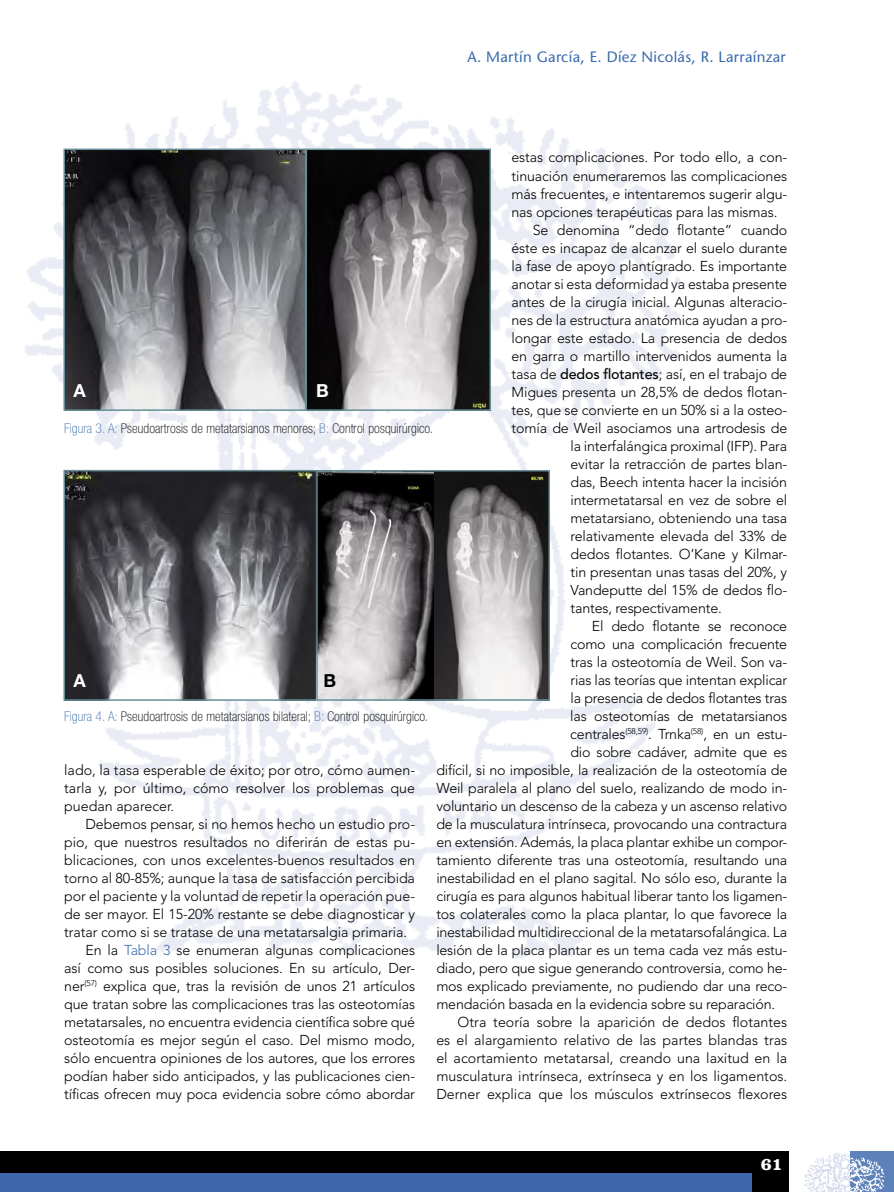
<style>
.page{position:relative;width:894px;height:1192px;background:#fff}
.page>*{position:absolute;margin:0;border:0;box-sizing:border-box;transform-origin:0 0}
.t1{font:700 18px "Helvetica Neue LT Std";color:#fff}
.t2{font:700 18px "Clarendon LT Std";color:#fff}
.t3{font:700 18px "Helvetica Neue LT Std";color:#000}
.t4{font:500 15px "Stone Sans Std";letter-spacing:.02em;color:#3b6bac}
._00_Texto_General{font:300 14.25px/18px "Avenir LT Std";letter-spacing:-.015em;color:#000;text-align:justify}
.Pie_de_foto{font:100 condensed 13.5px "Helvetica Neue LT Std";letter-spacing:.01em;color:#000}
.s1{font-weight:500}
.s2{color:#3b6bac}
</style>
<div class="page">
<img style="left:25px;top:81px;width:656px;height:878px">
<div style="left:0;top:1151px;width:894px;height:40px;background:#000"></div>
<div style="left:1px;top:1172px;width:751px;height:19px;background:#3c67ad"></div>
<div style="left:849px;top:1151px;width:45px;height:40px;background:#5d81b9"></div>
<img style="left:849px;top:1151px;width:36px;height:40px">
<svg style="left:789px;top:1151px;width:60px;height:40px;background:#f3f5f9"></svg>
<img style="left:66px;top:151px;width:422px;height:257px">
<div style="left:63px;top:148px;width:244px;height:263px;border:2px solid #67909a"></div>
<div style="left:305px;top:148px;width:186px;height:263px;border:2px solid #67909a"></div>
<img style="left:66px;top:473px;width:481px;height:224px">
<div style="left:63px;top:470px;width:254px;height:230px;border:2px solid #67909a"></div>
<div style="left:316px;top:470px;width:234px;height:230px;border:2px solid #67909a"></div>
<p class="t4" style="left:467px;top:47px;width:320px">A. Martín García, E. Díez Nicolás, R. Larraínzar</p>
<p class="_00_Texto_General" style="left:511px;top:149px;width:277px">estas complicaciones. Por todo ello, a con&shy;tinuación enumeraremos las complicaciones más frecuentes, e intentaremos sugerir algu&shy;nas opciones terapéuticas para las mismas.</p>
<p class="_00_Texto_General" style="left:533px;top:221px;width:256px">Se denomina “dedo flotante” cuando</p>
<p class="_00_Texto_General" style="left:511px;top:239px;width:277px">éste es incapaz de alcanzar el suelo durante</p>
<p class="_00_Texto_General" style="left:511px;top:257px;width:277px">la fase de apoyo plantígrado. Es importante</p>
<p class="_00_Texto_General" style="left:511px;top:275px;width:277px">anotar si esta deformidad ya estaba presente</p>
<p class="_00_Texto_General" style="left:511px;top:293px;width:277px">antes de la cirugía inicial. Algunas alteracio-</p>
<p class="_00_Texto_General" style="left:511px;top:311px;width:277px">nes de la estructura anatómica ayudan a pro-</p>
<p class="_00_Texto_General" style="left:511px;top:329px;width:277px">longar este estado. La presencia de dedos</p>
<p class="_00_Texto_General" style="left:511px;top:347px;width:277px">en garra o martillo intervenidos aumenta la</p>
<p class="_00_Texto_General" style="left:511px;top:365px;width:277px">tasa de <span class="s1">dedos flotantes</span>; así, en el trabajo de</p>
<p class="_00_Texto_General" style="left:511px;top:383px;width:277px">Migues presenta un 28,5% de dedos flotan-</p>
<p class="_00_Texto_General" style="left:512px;top:401px;width:277px">tes, que se convierte en un 50% si a la osteo-</p>
<p class="_00_Texto_General" style="left:512px;top:419px;width:277px">tomía de Weil asociamos una artrodesis de</p>
<p class="_00_Texto_General" style="left:570px;top:437px;width:218px">la interfalángica proximal (IFP). Para</p>
<p class="_00_Texto_General" style="left:570px;top:455px;width:218px">evitar la retracción de partes blan-</p>
<p class="_00_Texto_General" style="left:570px;top:473px;width:218px">das, Beech intenta hacer la incisión</p>
<p class="_00_Texto_General" style="left:570px;top:491px;width:218px">intermetatarsal en vez de sobre el</p>
<p class="_00_Texto_General" style="left:570px;top:509px;width:218px">metatarsiano, obteniendo una tasa</p>
<p class="_00_Texto_General" style="left:570px;top:527px;width:218px">relativamente elevada del 33% de</p>
<p class="_00_Texto_General" style="left:570px;top:545px;width:218px">dedos flotantes. O’Kane y Kilmar-</p>
<p class="_00_Texto_General" style="left:570px;top:563px;width:218px">tin presentan unas tasas del 20%, y</p>
<p class="_00_Texto_General" style="left:570px;top:581px;width:218px">Vandeputte del 15% de dedos flo-</p>
<p class="_00_Texto_General" style="left:570px;top:598px;width:153px">tantes, respectivamente.</p>
<p class="_00_Texto_General" style="left:592px;top:616px;width:197px">El dedo flotante se reconoce</p>
<p class="_00_Texto_General" style="left:570px;top:634px;width:218px">como una complicación frecuente</p>
<p class="_00_Texto_General" style="left:570px;top:652px;width:218px">tras la osteotomía de Weil. Son va-</p>
<p class="_00_Texto_General" style="left:570px;top:670px;width:218px">rias las teorías que intentan explicar</p>
<p class="_00_Texto_General" style="left:570px;top:688px;width:218px">la presencia de dedos flotantes tras</p>
<p class="_00_Texto_General" style="left:570px;top:706px;width:218px">las osteotomías de metatarsianos</p>
<p class="_00_Texto_General" style="left:570px;top:725px;width:218px">centrales<sup>(58,59)</sup>. Trnka<sup>(58)</sup>, en un estu-</p>
<p class="_00_Texto_General" style="left:570px;top:743px;width:218px">dio sobre cadáver, admite que es</p>
<p class="_00_Texto_General" style="left:436px;top:761px;width:352px">difícil, si no imposible, la realización de la osteotomía de</p>
<p class="_00_Texto_General" style="left:436px;top:779px;width:352px">Weil paralela al plano del suelo, realizando de modo in-</p>
<p class="_00_Texto_General" style="left:436px;top:797px;width:352px">voluntario un descenso de la cabeza y un ascenso relativo</p>
<p class="_00_Texto_General" style="left:436px;top:815px;width:352px">de la musculatura intrínseca, provocando una contractura</p>
<p class="_00_Texto_General" style="left:436px;top:833px;width:352px">en extensión. Además, la placa plantar exhibe un compor-</p>
<p class="_00_Texto_General" style="left:436px;top:851px;width:352px">tamiento diferente tras una osteotomía, resultando una</p>
<p class="_00_Texto_General" style="left:436px;top:869px;width:352px">inestabilidad en el plano sagital. No sólo eso, durante la</p>
<p class="_00_Texto_General" style="left:436px;top:887px;width:352px">cirugía es para algunos habitual liberar tanto los ligamen-</p>
<p class="_00_Texto_General" style="left:436px;top:905px;width:352px">tos colaterales como la placa plantar, lo que favorece la</p>
<p class="_00_Texto_General" style="left:436px;top:923px;width:352px">inestabilidad multidireccional de la metatarsofalángica. La</p>
<p class="_00_Texto_General" style="left:436px;top:941px;width:352px">lesión de la placa plantar es un tema cada vez más estu-</p>
<p class="_00_Texto_General" style="left:436px;top:959px;width:352px">diado, pero que sigue generando controversia, como he-</p>
<p class="_00_Texto_General" style="left:436px;top:977px;width:352px">mos explicado previamente, no pudiendo dar una reco-</p>
<p class="_00_Texto_General" style="left:436px;top:995px;width:340px">mendación basada en la evidencia sobre su reparación.</p>
<p class="_00_Texto_General" style="left:436px;top:1013px;width:352px;text-indent:21px">Otra teoría sobre la aparición de dedos flotantes es el alargamiento relativo de las partes blandas tras el acortamiento metatarsal, creando una laxitud en la musculatura intrínseca, extrínseca y en los ligamentos.<br>Derner explica que los músculos extrínsecos flexores</p>
<p class="t1" style="left:73px;top:379px;width:14px">A</p>
<p class="t1" style="left:316px;top:379px;width:14px">B</p>
<p class="Pie_de_foto" style="left:64px;top:420px;width:370px"><span class="s2">Figura 3. A:</span> Pseudoartrosis de metatarsianos menores; <span class="s2">B:</span> Control posquirúrgico.</p>
<p class="t1" style="left:73px;top:669px;width:14px">A</p>
<p class="t3" style="left:324px;top:669px;width:14px">B</p>
<p class="Pie_de_foto" style="left:64px;top:708px;width:365px"><span class="s2">Figura 4. A:</span> Pseudoartrosis de metatarsianos bilateral; <span class="s2">B:</span> Control posquirúrgico.</p>
<p class="_00_Texto_General" style="left:64px;top:761px;width:352px">lado, la tasa esperable de éxito; por otro, cómo aumen&shy;tarla y, por último, cómo resolver los problemas que puedan aparecer.</p>
<p class="_00_Texto_General" style="left:64px;top:815px;width:352px;text-indent:21px">Debemos pensar, si no hemos hecho un estudio pro&shy;pio, que nuestros resultados no diferirán de estas pu&shy;blicaciones, con unos excelentes-buenos resultados en torno al 80-85%; aunque la tasa de satisfacción percibida por el paciente y la voluntad de repetir la operación pue&shy;de ser mayor. El 15-20% restante se debe diagnosticar y tratar como si se tratase de una metatarsalgia primaria.</p>
<p class="_00_Texto_General" style="left:64px;top:941px;width:352px;text-indent:21px">En la <span class="s2">Tabla 3</span> se enumeran algunas complicaciones así como sus posibles soluciones. En su artículo, Der&shy;ner<sup>(57)</sup> explica que, tras la revisión de unos 21 artículos que tratan sobre las complicaciones tras las osteotomías metatarsales, no encuentra evidencia científica sobre qué osteotomía es mejor según el caso. Del mismo modo, sólo encuentra opiniones de los autores, que los errores podían haber sido anticipados, y las publicaciones cien&shy;tíficas ofrecen muy poca evidencia sobre cómo abordar</p>
<p class="t2" style="left:761px;top:1153px;width:23px">61</p>
</div>
